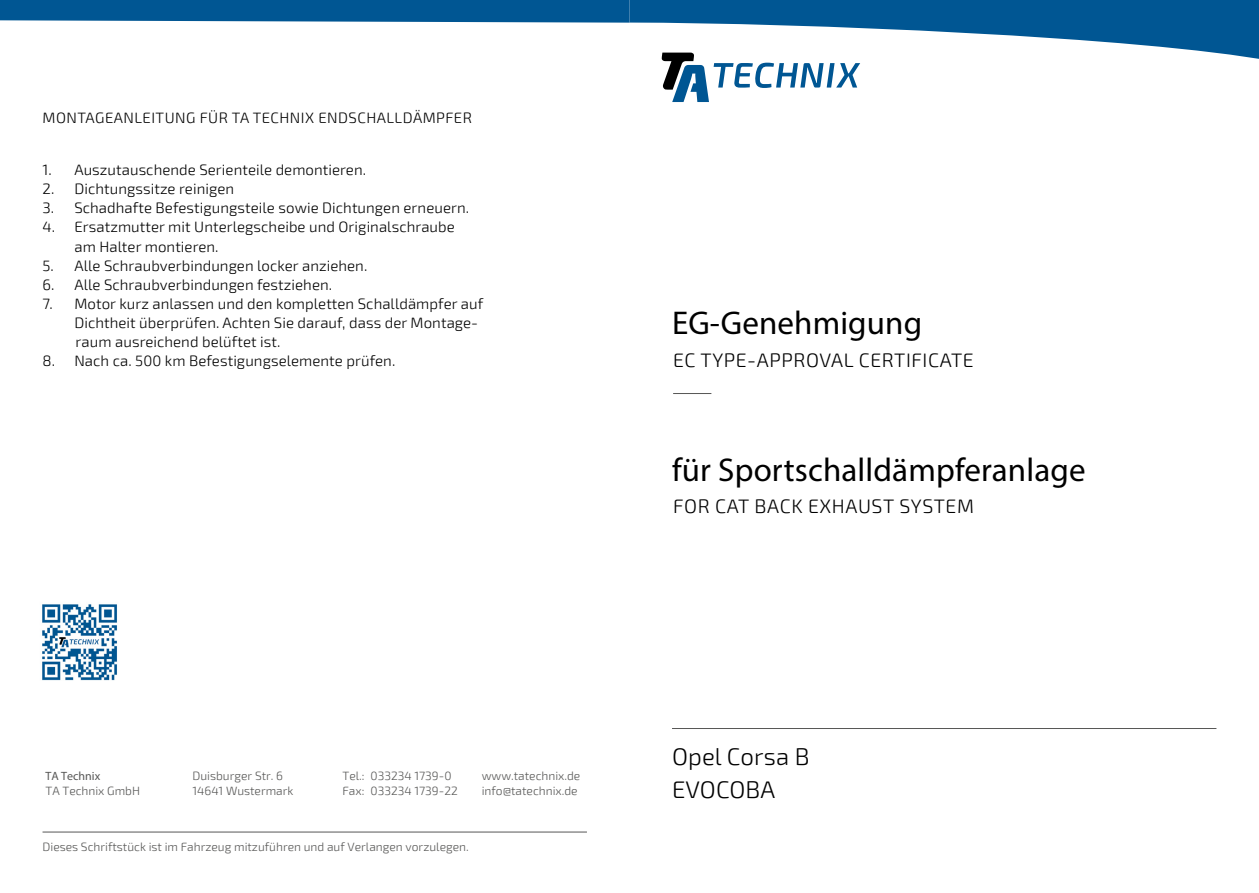
<style>
.page{position:relative;width:1259px;height:893px;background:#fff}
.page>*{position:absolute;margin:0;border:0;box-sizing:border-box;transform-origin:0 0}
.t1{font:33px "Myriad Pro";letter-spacing:.005em;color:#000}
.t2{font:300 24px/33px "Exo 2";letter-spacing:.005em;color:#000}
.t3{font:300 19.5px "Exo 2";letter-spacing:.03em;color:#000}
.t4{font:300 15px/19.2px "Exo 2";letter-spacing:.005em;color:#000}
.t5{font:300 15px "Exo 2";letter-spacing:.03em;color:#000}
.t6{font:300 12px/15px "Exo 2";color:#575756}
.t7{font:12px "Myriad Pro";color:#575756}
</style>
<div class="page">
<hr style="left:672px;top:728px;width:544px;height:1px;background:#575756">
<svg style="left:0;top:0;width:1259px;height:102px"></svg>
<hr style="left:673px;top:393px;width:38px;height:1px;background:#575756">
<img style="left:42px;top:604px;width:75px;height:77px">
<hr style="left:43px;top:832px;width:544px;height:1px;background:#575756">
<p class="t5" style="left:43px;top:109px;width:431px">MONTAGEANLEITUNG FÜR TA TECHNIX ENDSCHALLDÄMPFER</p>
<p class="t4" style="left:43px;top:161px;width:325px">1. Auszutauschende Serienteile demontieren.</p>
<p class="t4" style="left:43px;top:180px;width:193px">2. Dichtungssitze reinigen</p>
<p class="t4" style="left:43px;top:199px;width:428px">3. Schadhafte Befestigungsteile sowie Dichtungen erneuern.</p>
<p class="t4" style="left:74px;top:218px;width:382px;text-indent:-32px">4. Ersatzmutter mit Unterlegscheibe und Originalschraube am Halter montieren.</p>
<p class="t4" style="left:43px;top:256px;width:326px">5. Alle Schraubverbindungen locker anziehen.</p>
<p class="t4" style="left:43px;top:275px;width:291px">6. Alle Schraubverbindungen festziehen.</p>
<p class="t4" style="left:74px;top:294px;width:410px;text-indent:-32px">7. Motor kurz anlassen und den kompletten Schalldämpfer auf<br>Dichtheit überprüfen. Achten Sie darauf, dass der Montage&shy;raum ausreichend belüftet ist.</p>
<p class="t4" style="left:43px;top:352px;width:354px">8. Nach ca. 500 km Befestigungselemente prüfen.</p>
<h1 class="t1" style="left:672px;top:302px;width:252px">EG-Genehmigung</h1>
<h3 class="t3" style="left:673px;top:349px;width:302px">EC TYPE-APPROVAL CERTIFICATE</h3>
<h1 class="t1" style="left:672px;top:450px;width:415px">für Sportschalldämpferanlage</h1>
<h3 class="t3" style="left:673px;top:494px;width:302px">FOR CAT BACK EXHAUST SYSTEM</h3>
<p class="t7" style="left:45px;top:768px;width:56px">TA Technix</p>
<p class="t6" style="left:45px;top:783px;width:96px">TA Technix GmbH</p>
<p class="t6" style="left:192px;top:768px;width:102px">Duisburger Str. 6<br>14641 Wustermark</p>
<p class="t6" style="left:342px;top:768px;width:117px">Tel.: 033234 1739-0<br>Fax: 033234 1739-22</p>
<p class="t6" style="left:482px;top:769px;width:100px">www.tatechnix.de info@tatechnix.de</p>
<p class="t6" style="left:43px;top:839px;width:428px">Dieses Schriftstück ist im Fahrzeug mitzuführen und auf Verlangen vorzulegen.</p>
<h2 class="t2" style="left:672px;top:740px;width:139px">Opel Corsa B<br>EVOCOBA</h2>
</div>
